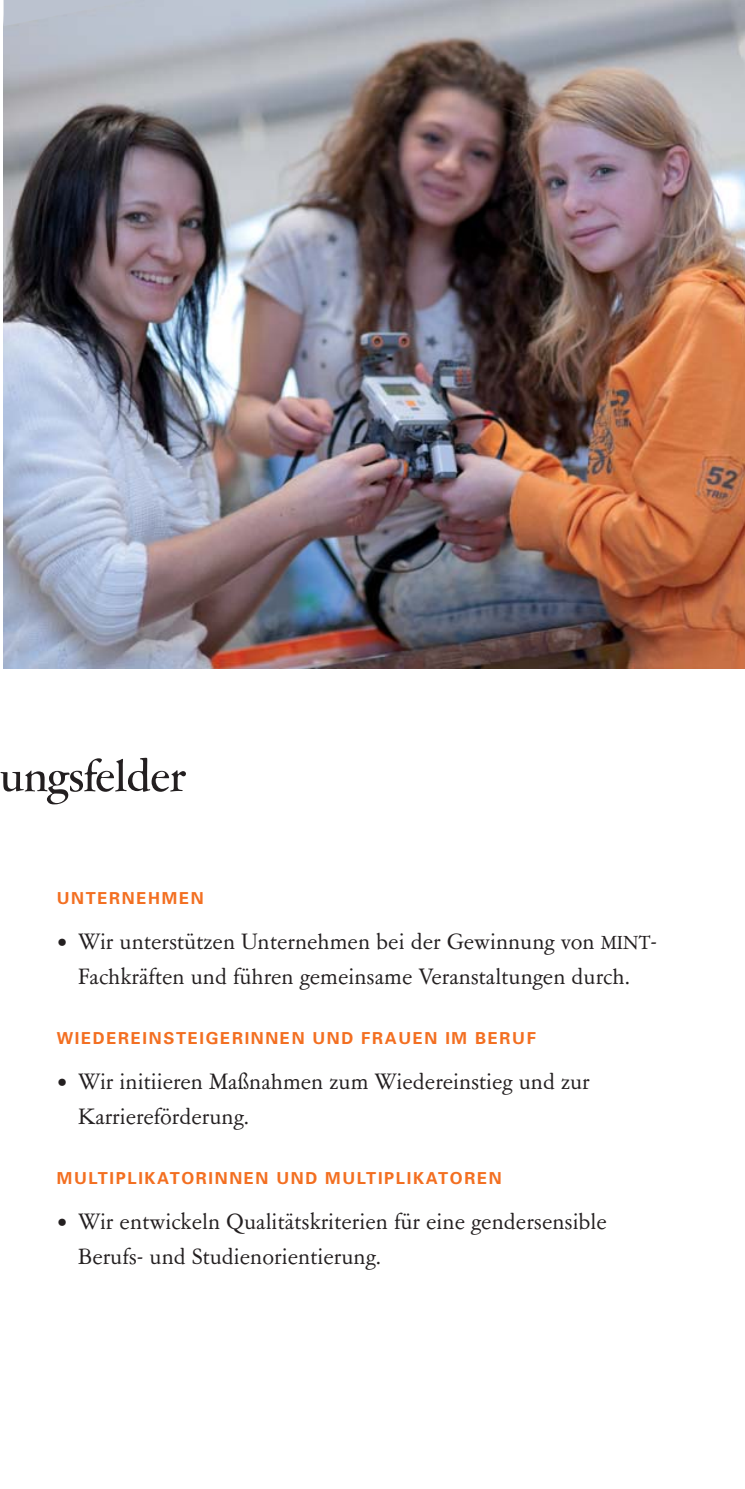
<style>
.page{position:relative;width:745px;height:1489px;background:#fff}
.page>*{position:absolute;margin:0;border:0;box-sizing:border-box;transform-origin:0 0}
.t1{font:500 50px "Garamont Amst SH";color:#231f20}
.t2{font:25px/35px "Garamont Amst SB Rom";color:#231f20}
.t3{font:700 16.5px "Univers";letter-spacing:.1em;color:#f36f21}
.s1{font-size:21.25px}
</style>
<div class="page">
<img style="left:4px;top:0;width:740px;height:668px">
<div style="left:4px;top:0;width:229px;height:26px;background:#bbc2cf"></div>
<h1 class="t1" style="left:0;top:757px;width:187px">ungsfelder</h1>
<p class="t3" style="left:57px;top:891px;width:148px">UNTERNEHMEN</p>
<p class="t2" style="left:57px;top:925px;width:601px;text-align:center">• Wir unterstützen Unternehmen bei der Gewinnung von <span class="s1">MINT</span>-<br>Fachkräften und führen gemeinsame Veranstaltungen durch.</p>
<p class="t3" style="left:57px;top:1031px;width:480px">WIEDEREINSTEIGERINNEN UND FRAUEN IM BERUF</p>
<p class="t2" style="left:78px;top:1065px;width:513px;text-indent:-21px">• Wir initiieren Maßnahmen zum Wiedereinstieg und zur<br>Karriereförderung.</p>
<p class="t3" style="left:57px;top:1171px;width:446px">MULTIPLIKATORINNEN UND MULTIPLIKATOREN</p>
<p class="t2" style="left:78px;top:1205px;width:530px;text-indent:-21px">• Wir entwickeln Qualitätskriterien für eine gendersensible<br>Berufs- und Studienorientierung.</p>
</div>
